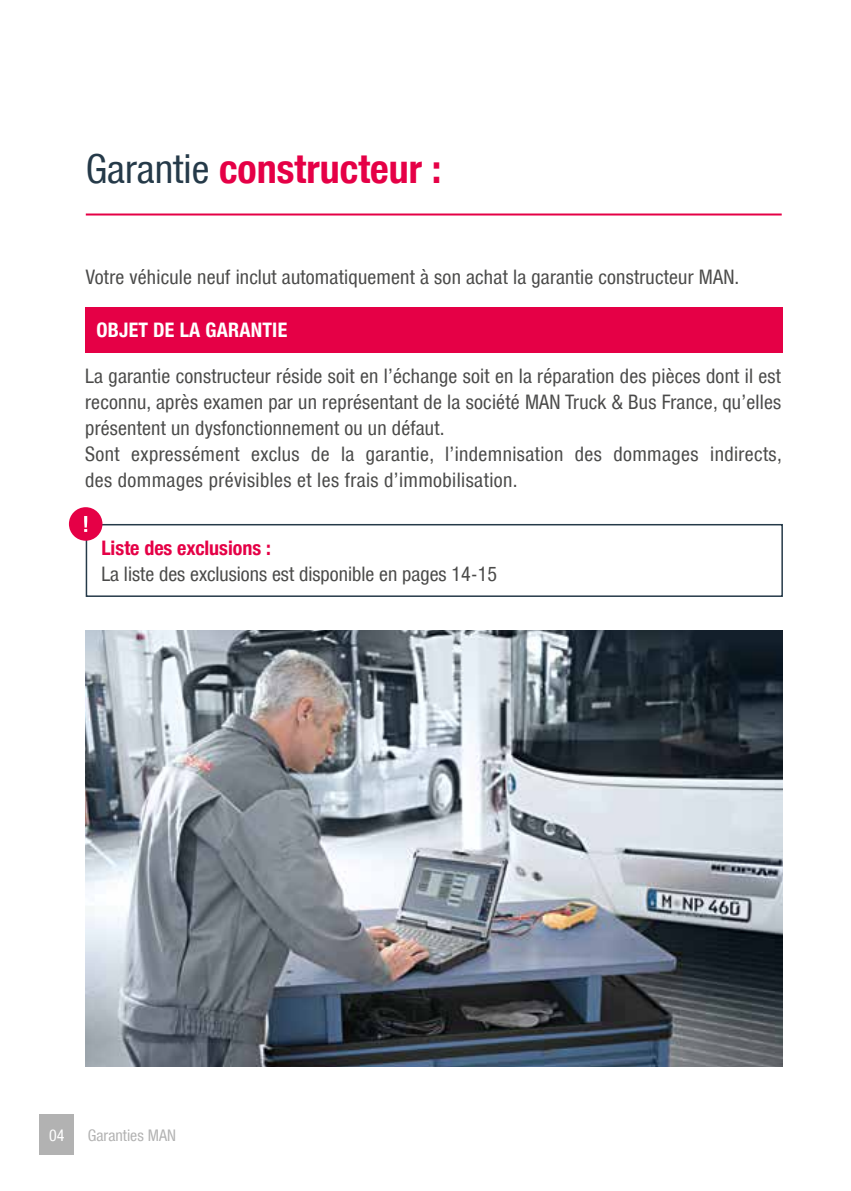
<style>
.page{position:relative;width:851px;height:1191px;background:#fff}
.page>*{position:absolute;margin:0;border:0;box-sizing:border-box;transform-origin:0 0}
.t1{font:700 40px "Man Europe Condensed";color:#e50046}
.t2{font:20px/26px "Man Europe Condensed";letter-spacing:.01em;color:#4a4a49}
.t3{font:700 20px "Man Europe Condensed";color:#e50046}
.t4{font:700 20px "Man Europe Condensed";letter-spacing:.01em;color:#fff}
.t5{font:16px "Man Europe Condensed";color:#b2b2b2}
.t6{font:16px "Man Europe Condensed";color:#fff}
.s1{font-weight:400;color:#253a49}
</style>
<div class="page">
<img style="left:86px;top:631px;width:696px;height:435px">
<hr style="left:86px;top:213px;width:695px;height:2px;background:#e50046">
<div style="left:85px;top:307px;width:697px;height:45px;background:#e50046"></div>
<div style="left:86px;top:524px;width:696px;height:73px;border:2px solid #253a49"></div>
<div style="left:69px;top:507px;width:33px;height:34px;background:#e50046;border-radius:50%"></div>
<svg style="left:84px;top:516px;width:3px;height:16px"></svg>
<div style="left:39px;top:1113px;width:35px;height:41px;background:#b2b2b2"></div>
<h1 class="t1" style="left:86px;top:146px;width:357px"><span class="s1">Garantie</span> constructeur :</h1>
<p class="t2" style="left:86px;top:264px;width:655px">Votre véhicule neuf inclut automatiquement à son achat la garantie constructeur MAN.</p>
<p class="t4" style="left:96px;top:318px;width:192px">OBJET DE LA GARANTIE</p>
<p class="t2" style="left:85px;top:362px;width:698px">La garantie constructeur réside soit en l’échange soit en la réparation des pièces dont il est reconnu, après examen par un représentant de la société MAN Truck &amp; Bus France, qu’elles présentent un dysfonctionnement ou un défaut.<br>Sont expressément exclus de la garantie, l’indemnisation des dommages indirects, des dommages prévisibles et les frais d’immobilisation.</p>
<p class="t3" style="left:101px;top:537px;width:171px">Liste des exclusions :</p>
<p class="t2" style="left:101px;top:561px;width:397px">La liste des exclusions est disponible en pages 14-15</p>
<p class="t6" style="left:49px;top:1126px;width:17px">04</p>
<p class="t5" style="left:88px;top:1126px;width:89px">Garanties MAN</p>
</div>
